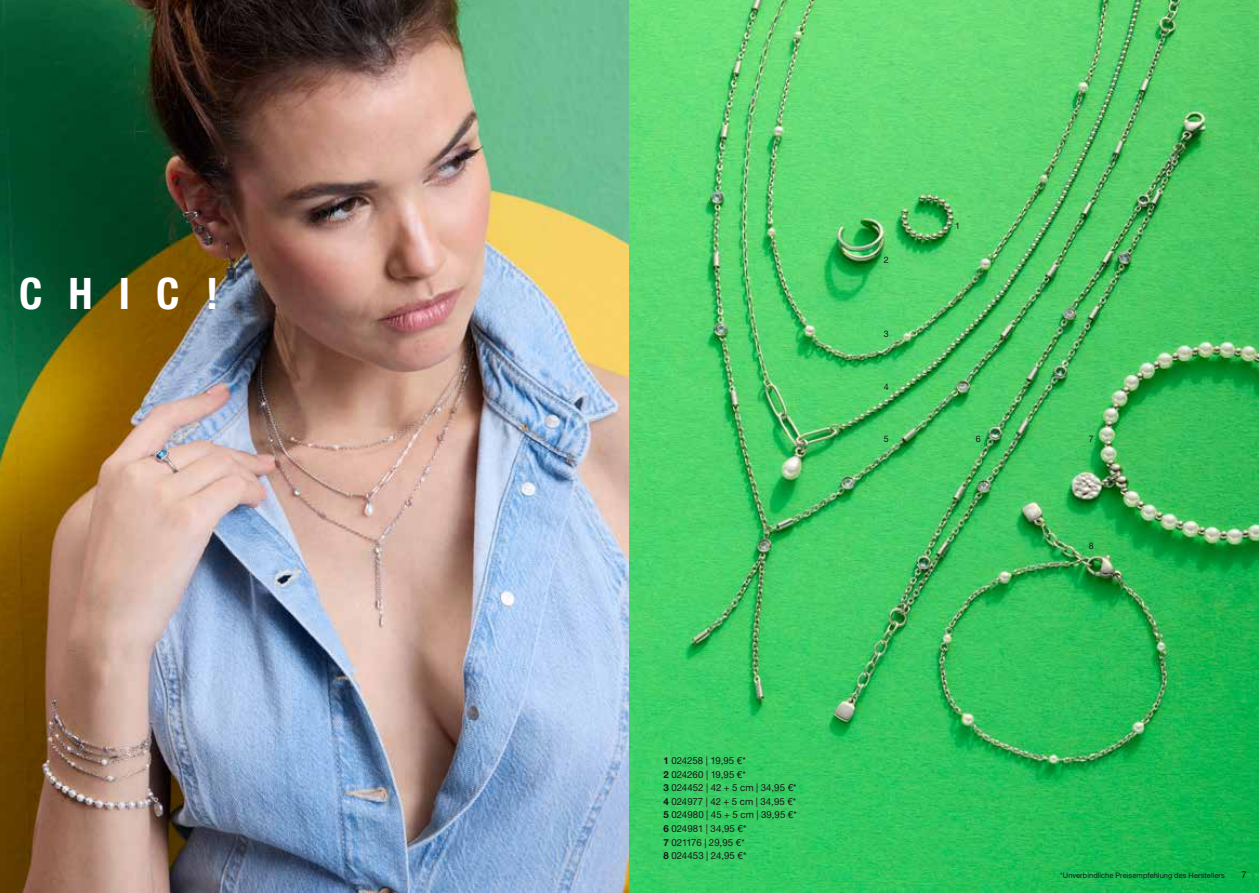
<style>
.page{position:relative;width:1259px;height:893px;background:#fff}
.page>*{position:absolute;margin:0;border:0;box-sizing:border-box;transform-origin:0 0}
.t1{font:700 condensed 43.5px "Helvetica Neue LT Std";color:#fff}
.t2{font:9.75px/13.5px "Helvetica Neue LT Std";letter-spacing:.01em;color:#181716}
.t3{font:9.45px "Helvetica Neue LT Std";color:#181716}
.t4{font:9px "Helvetica Neue LT Std";color:#181716}
.t5{font:7.5px "Helvetica Neue LT Std";letter-spacing:.01em;color:#181716}
.s1{font-weight:700}
</style>
<div class="page">
<img style="left:0;top:0;width:1259px;height:893px">
<h1 class="t1" style="left:19px;top:267px;width:201px">CHIC!</h1>
<p class="t2" style="left:663px;top:754px;width:135px"><span class="s1">1</span> 024258 | 19,95 €*<br><span class="s1">2</span> 024260 | 19,95 €*<br><span class="s1">3</span> 024452 | 42 + 5 cm | 34,95 €*<br><span class="s1">4</span> 024977 | 42 + 5 cm | 34,95 €*<br><span class="s1">5</span> 024980 | 45 + 5 cm | 39,95 €*<br><span class="s1">6</span> 024981 | 34,95 €*<br><span class="s1">7</span> 021176 | 29,95 €*<br><span class="s1">8</span> 024453 | 24,95 €*</p>
<p class="t4" style="left:884px;top:255px;width:6px">2</p>
<p class="t4" style="left:884px;top:328px;width:6px">3</p>
<p class="t4" style="left:884px;top:381px;width:6px">4</p>
<p class="t4" style="left:955px;top:220px;width:6px">1</p>
<p class="t4" style="left:884px;top:434px;width:6px">5</p>
<p class="t4" style="left:976px;top:434px;width:6px">6</p>
<p class="t4" style="left:1088px;top:434px;width:6px">7</p>
<p class="t4" style="left:1088px;top:541px;width:6px">8</p>
<p class="t5" style="left:1060px;top:871px;width:166px">*Unverbindliche Preisempfehlung des Herstellers</p>
<p class="t3" style="left:1241px;top:869px;width:7px">7</p>
</div>
